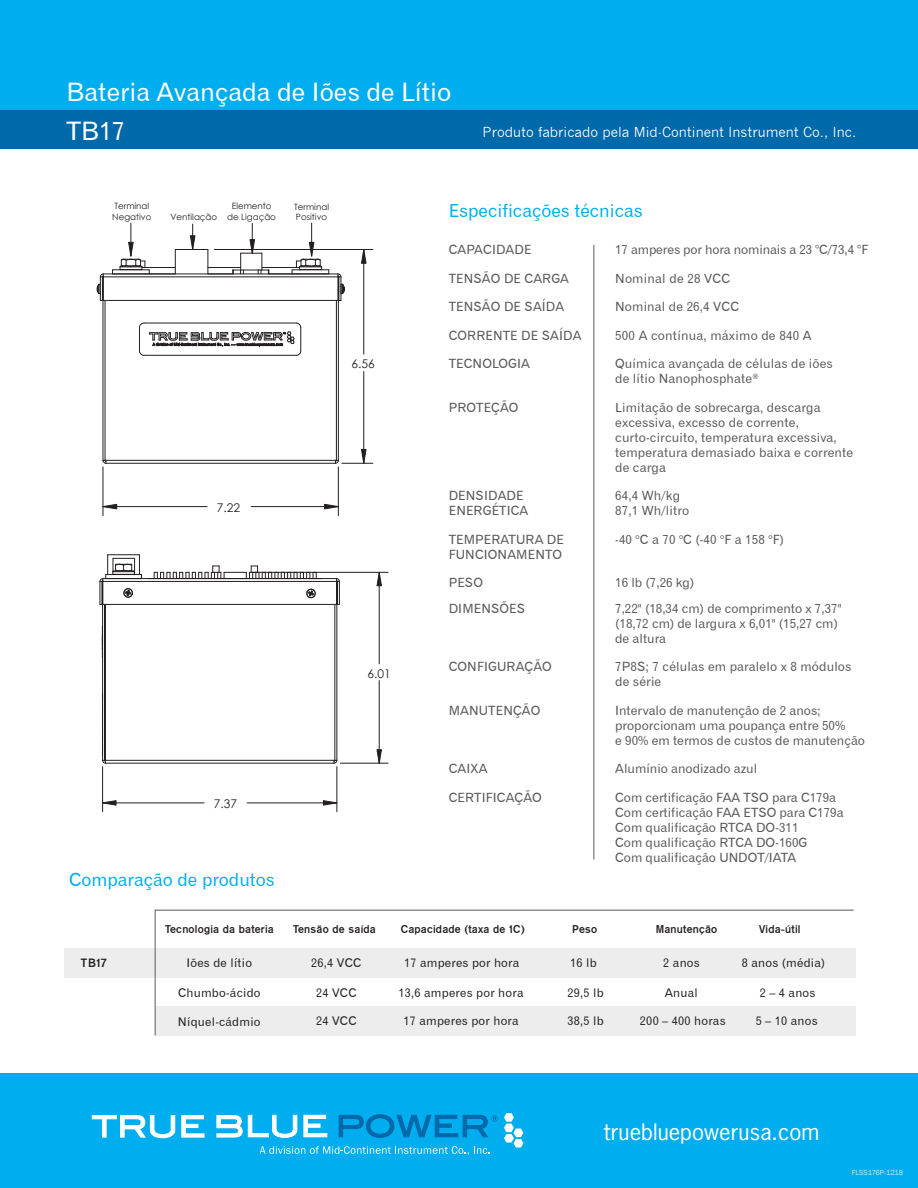
<style>
.page{position:relative;width:918px;height:1188px;background:#fff}
.page>*{position:absolute;margin:0;border:0;box-sizing:border-box;transform-origin:0 0}
.t1{font:25.5px/39px "Gothic 720 BT Roman B";color:#fff}
.t2{font:21.3px "News Gothic";color:#fff;scale:1.05 1}
.t3{font:18px "Gothic 720 BT Roman B";color:#00aeef}
.t4{font:13.5px "News Gothic";color:#fff}
.t5{font:12.75px/15px "Gothic 720 BT Roman B";letter-spacing:.01em;color:#58595b}
.t6{font:12.75px "Gothic 720 BT Roman B";letter-spacing:-.01em;color:#58595b}
.t7{font:12px "Gothic 720 BT Roman B";letter-spacing:.02em;color:#231f20}
.t8{font:12px "Century Gothic";color:#231f20}
.t9{font:12px "Gothic 725 BT Bold A";color:#231f20}
.t10{font:11.25px "Gothic 725 BT Bold A";letter-spacing:.02em;color:#231f20}
.t11{font:8.7px/10.5px "Century Gothic";color:#231f20}
.t12{font:7.5px "Franklin Gothic";color:#bfebfb}
</style>
<div class="page">
<div style="left:0;top:0;width:918px;height:111px;background:#00aeef"></div>
<div style="left:0;top:110px;width:918px;height:39px;background:#0069aa"></div>
<div style="left:0;top:1073px;width:918px;height:115px;background:#00aeef"></div>
<hr style="left:594px;top:245px;width:1px;height:615px;background:#58595b">
<svg style="left:260px;top:1146px;width:230px;height:9px"></svg>
<svg style="left:91px;top:1115px;width:114px;height:24px"></svg>
<svg style="left:216px;top:1114px;width:112px;height:24px"></svg>
<svg style="left:504px;top:1113px;width:19px;height:35px"></svg>
<svg style="left:338px;top:1114px;width:160px;height:24px"></svg>
<hr style="left:106px;top:460px;width:229px;height:1px;background:#231f20">
<hr style="left:336px;top:300px;width:1px;height:160px;background:#231f20">
<hr style="left:106px;top:463px;width:229px;height:1px;background:#231f20">
<hr style="left:338px;top:277px;width:1px;height:183px;background:#231f20">
<svg style="left:335px;top:459px;width:4px;height:5px"></svg>
<hr style="left:103px;top:276px;width:235px;height:1px;background:#231f20">
<hr style="left:103px;top:300px;width:235px;height:1px;background:#231f20">
<hr style="left:103px;top:274px;width:235px;height:1px;background:#231f20">
<svg style="left:337px;top:273px;width:8px;height:28px"></svg>
<hr style="left:103px;top:467px;width:1px;height:49px;background:#231f20">
<hr style="left:338px;top:467px;width:1px;height:49px;background:#231f20">
<hr style="left:103px;top:506px;width:104px;height:1px;background:#231f20">
<hr style="left:251px;top:506px;width:87px;height:1px;background:#231f20">
<svg style="left:102px;top:503px;width:16px;height:7px"></svg>
<svg style="left:324px;top:503px;width:15px;height:7px"></svg>
<hr style="left:342px;top:463px;width:31px;height:1px;background:#231f20">
<hr style="left:214px;top:249px;width:159px;height:1px;background:#231f20">
<hr style="left:363px;top:371px;width:1px;height:92px;background:#231f20">
<hr style="left:363px;top:249px;width:1px;height:105px;background:#231f20">
<svg style="left:361px;top:449px;width:6px;height:15px"></svg>
<svg style="left:361px;top:250px;width:6px;height:14px"></svg>
<hr style="left:108px;top:554px;width:31px;height:1px;background:#231f20">
<svg style="left:99px;top:555px;width:241px;height:209px"></svg>
<hr style="left:102px;top:767px;width:1px;height:45px;background:#231f20">
<hr style="left:336px;top:767px;width:1px;height:45px;background:#231f20">
<hr style="left:103px;top:803px;width:101px;height:1px;background:#231f20">
<hr style="left:247px;top:803px;width:90px;height:1px;background:#231f20">
<svg style="left:102px;top:800px;width:15px;height:6px"></svg>
<svg style="left:323px;top:800px;width:15px;height:6px"></svg>
<hr style="left:340px;top:763px;width:48px;height:1px;background:#231f20">
<hr style="left:253px;top:572px;width:135px;height:1px;background:#231f20">
<hr style="left:379px;top:681px;width:1px;height:82px;background:#231f20">
<hr style="left:379px;top:572px;width:1px;height:92px;background:#231f20">
<svg style="left:376px;top:749px;width:6px;height:15px"></svg>
<svg style="left:376px;top:571px;width:6px;height:16px"></svg>
<hr style="left:131px;top:223px;width:1px;height:33px;background:#231f20">
<hr style="left:252px;top:223px;width:1px;height:30px;background:#231f20">
<hr style="left:311px;top:223px;width:1px;height:33px;background:#231f20">
<svg style="left:96px;top:224px;width:233px;height:240px"></svg>
<div style="left:64px;top:948px;width:791px;height:29px;background:#ededee"></div>
<svg style="left:155px;top:910px;width:699px;height:126px"></svg>
<h1 class="t1" style="left:66px;top:72px;width:387px">Bateria Avançada de Iões de Lítio<br>TB17</h1>
<p class="t4" style="left:483px;top:124px;width:375px">Produto fabricado pela Mid-Continent Instrument Co., Inc.</p>
<p class="t11" style="left:112px;top:201px;width:41px">Terminal<br>Negativo</p>
<p class="t11" style="left:294px;top:201px;width:36px">Terminal</p>
<p class="t11" style="left:227px;top:201px;width:50px;text-align:center">Elemento de Ligação</p>
<p class="t11" style="left:171px;top:212px;width:48px">Ventilação</p>
<p class="t11" style="left:296px;top:211px;width:33px">Positivo</p>
<p class="t8" style="left:217px;top:500px;width:25px">7.22</p>
<p class="t8" style="left:351px;top:356px;width:25px">6.56</p>
<p class="t8" style="left:214px;top:796px;width:25px">7.37</p>
<h3 class="t3" style="left:69px;top:869px;width:207px">Comparação de produtos</h3>
<p class="t8" style="left:367px;top:665px;width:25px">6.01</p>
<h3 class="t3" style="left:449px;top:200px;width:196px">Especificações técnicas</h3>
<p class="t5" style="left:449px;top:242px;width:84px">CAPACIDADE</p>
<p class="t6" style="left:615px;top:242px;width:255px">17 amperes por hora nominais a 23 °C/73,4 °F</p>
<p class="t5" style="left:449px;top:270px;width:122px">TENSÃO DE CARGA</p>
<p class="t5" style="left:615px;top:270px;width:116px">Nominal de 28 VCC</p>
<p class="t5" style="left:449px;top:299px;width:117px">TENSÃO DE SAÍDA</p>
<p class="t5" style="left:615px;top:299px;width:125px">Nominal de 26,4 VCC</p>
<p class="t5" style="left:449px;top:327px;width:134px">CORRENTE DE SAÍDA</p>
<p class="t5" style="left:615px;top:327px;width:198px">500 A contínua, máximo de 840 A</p>
<p class="t5" style="left:449px;top:356px;width:83px">TECNOLOGIA</p>
<p class="t5" style="left:615px;top:356px;width:219px">Química avançada de células de iões de lítio Nanophosphate<sup>®</sup></p>
<p class="t5" style="left:449px;top:399px;width:71px">PROTEÇÃO</p>
<p class="t5" style="left:615px;top:399px;width:240px">Limitação de sobrecarga, descarga excessiva, excesso de corrente, curto-circuito, temperatura excessiva, temperatura demasiado baixa e corrente de carga</p>
<p class="t5" style="left:449px;top:488px;width:76px">DENSIDADE</p>
<p class="t5" style="left:615px;top:488px;width:66px">64,4 Wh/kg</p>
<p class="t5" style="left:449px;top:503px;width:81px">ENERGÉTICA</p>
<p class="t5" style="left:615px;top:503px;width:76px">87,1 Wh/litro</p>
<p class="t5" style="left:449px;top:531px;width:117px">TEMPERATURA DE</p>
<p class="t5" style="left:615px;top:532px;width:170px">-40 <sup>o</sup>C a 70 <sup>o</sup>C (-40 <sup>o</sup>F a 158 <sup>o</sup>F)</p>
<p class="t5" style="left:449px;top:546px;width:115px">FUNCIONAMENTO</p>
<p class="t5" style="left:449px;top:575px;width:36px">PESO</p>
<p class="t5" style="left:615px;top:575px;width:81px">16 lb (7,26 kg)</p>
<p class="t5" style="left:449px;top:600px;width:78px">DIMENSÕES</p>
<p class="t5" style="left:615px;top:600px;width:228px">7,22" (18,34 cm) de comprimento x 7,37" (18,72 cm) de largura x 6,01" (15,27 cm) de altura</p>
<p class="t5" style="left:449px;top:659px;width:105px">CONFIGURAÇÃO</p>
<p class="t5" style="left:615px;top:659px;width:238px">7P8S; 7 células em paralelo x 8 módulos de série</p>
<p class="t5" style="left:449px;top:702px;width:93px">MANUTENÇÃO</p>
<p class="t5" style="left:615px;top:702px;width:251px">Intervalo de manutenção de 2 anos; proporcionam uma poupança entre 50%<br>e 90% em termos de custos de manutenção</p>
<p class="t5" style="left:449px;top:761px;width:40px">CAIXA</p>
<p class="t5" style="left:615px;top:761px;width:144px">Alumínio anodizado azul</p>
<p class="t5" style="left:449px;top:789px;width:95px">CERTIFICAÇÃO</p>
<p class="t5" style="left:615px;top:789px;width:230px">Com certificação FAA TSO para C179a<br>Com certificação FAA ETSO para C179a<br>Com qualificação RTCA DO-311<br>Com qualificação RTCA DO-160G<br>Com qualificação UNDOT/IATA</p>
<p class="t10" style="left:165px;top:923px;width:111px">Tecnologia da bateria</p>
<p class="t10" style="left:293px;top:923px;width:85px">Tensão de saída</p>
<p class="t10" style="left:401px;top:923px;width:125px">Capacidade (taxa de 1C)</p>
<p class="t10" style="left:572px;top:923px;width:26px">Peso</p>
<p class="t10" style="left:656px;top:923px;width:63px">Manutenção</p>
<p class="t10" style="left:759px;top:923px;width:43px">Vida-útil</p>
<p class="t9" style="left:81px;top:956px;width:27px">TB17</p>
<p class="t7" style="left:187px;top:955px;width:67px">Iões de lítio</p>
<p class="t7" style="left:178px;top:986px;width:84px">Chumbo-ácido</p>
<p class="t7" style="left:178px;top:1015px;width:84px">Níquel-cádmio</p>
<p class="t7" style="left:311px;top:955px;width:52px">26,4 VCC</p>
<p class="t7" style="left:742px;top:955px;width:85px">8 anos (média)</p>
<p class="t7" style="left:316px;top:985px;width:42px">24 VCC</p>
<p class="t7" style="left:316px;top:1014px;width:42px">24 VCC</p>
<p class="t7" style="left:404px;top:955px;width:117px">17 amperes por hora</p>
<p class="t7" style="left:570px;top:955px;width:28px">16 lb</p>
<p class="t7" style="left:663px;top:955px;width:38px">2 anos</p>
<p class="t7" style="left:399px;top:985px;width:126px">13,6 amperes por hora</p>
<p class="t7" style="left:403px;top:1014px;width:117px">17 amperes por hora</p>
<p class="t7" style="left:568px;top:985px;width:38px">29,5 lb</p>
<p class="t7" style="left:568px;top:1014px;width:38px">38,5 lb</p>
<p class="t7" style="left:665px;top:985px;width:35px">Anual</p>
<p class="t7" style="left:640px;top:1014px;width:87px">200 – 400 horas</p>
<p class="t7" style="left:760px;top:985px;width:57px">2 – 4 anos</p>
<p class="t7" style="left:756px;top:1014px;width:64px">5 – 10 anos</p>
<h2 class="t2" style="left:604px;top:1118px;width:207px">truebluepowerusa.com</h2>
<p class="t12" style="left:852px;top:1167px;width:53px">FLSS176P-1218</p>
</div>
